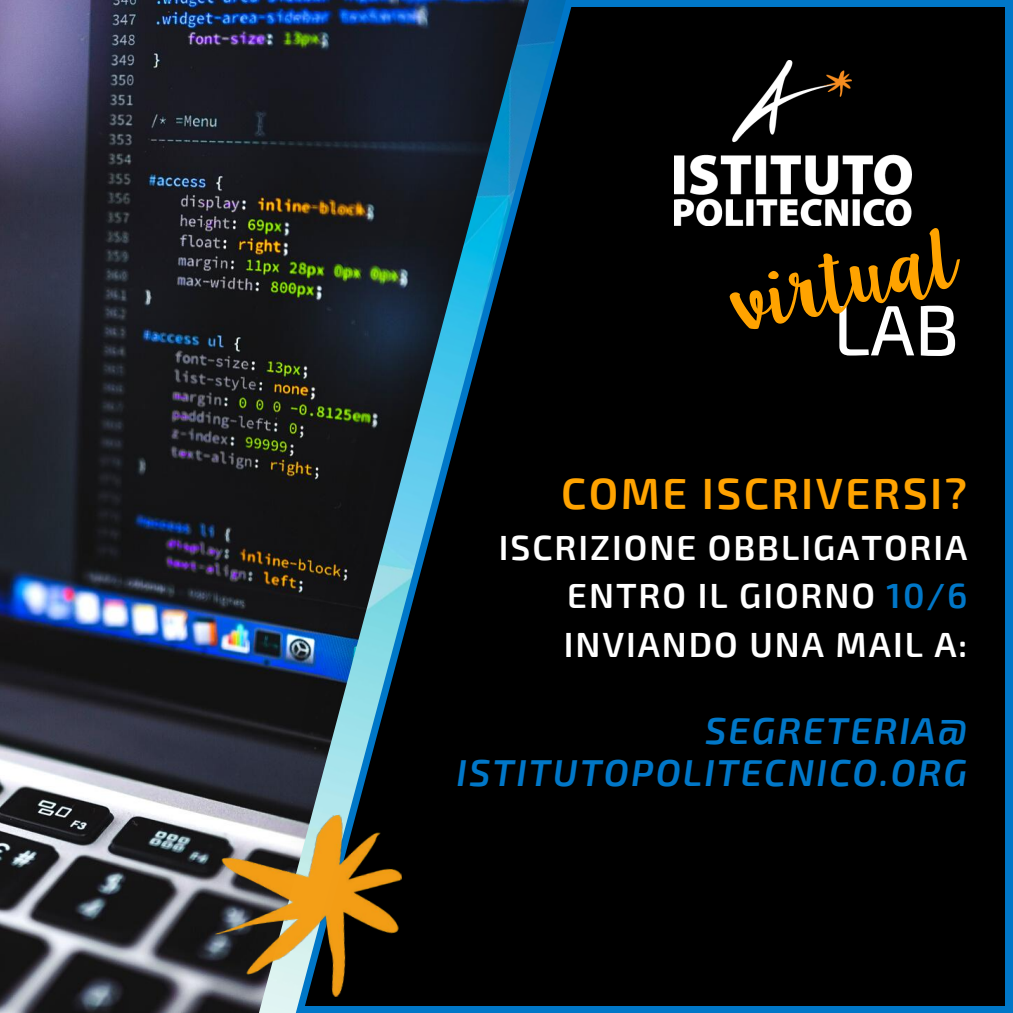
<style>
.page{position:relative;width:1013px;height:1013px;background:#fff}
.page>*{position:absolute;margin:0;border:0;box-sizing:border-box;transform-origin:0 0}
.t1{font:71.25px "Lilly Belle";color:#ffa300}
.t2{font:500 71.25px "Exo 2";color:#fff}
.t3{font:600 43.75px "Exo 2";letter-spacing:.055em;color:#ffa300}
.t4{font:italic 600 37.5px/41.2px "Exo 2";letter-spacing:.055em;color:#0077c8;text-align:right}
.t5{font:600 35px/48.6px "Exo 2";letter-spacing:.055em;color:#fff;text-align:justify}
.s1{color:#0077c8}
</style>
<div class="page">
<img style="left:0;top:0;width:86px;height:1012px">
<img style="left:86px;top:0;width:161px;height:1012px">
<div style="left:247px;top:0;width:758px;height:1012px;background:#000"></div>
<div style="left:1005px;top:0;width:7px;height:1012px;background:#0077c8"></div>
<div style="left:554px;top:0;width:458px;height:7px;background:#0077c8"></div>
<div style="left:303px;top:1005px;width:709px;height:7px;background:#0077c8"></div>
<div style="left:566px;top:7px;width:86px;height:999px;background:#000"></div>
<img style="left:259px;top:0;width:307px;height:1012px">
<img style="left:202px;top:808px;width:213px;height:202px">
<img style="left:674px;top:60px;width:237px;height:165px">
<h1 class="t1" style="left:724px;top:251px;width:228px;rotate:-13deg">virtual</h1>
<h1 class="t2" style="left:833px;top:284px;width:127px">LAB</h1>
<p class="t3" style="left:561px;top:464px;width:407px">COME ISCRIVERSI?</p>
<p class="t5" style="left:563px;top:521px;width:405px;text-indent:-65px">ISCRIZIONE OBBLIGATORIA ENTRO IL GIORNO <span class="s1">10/6<br></span>INVIANDO UNA MAIL A:</p>
<p class="t4" style="left:456px;top:708px;width:512px">SEGRETERIA@<br>ISTITUTOPOLITECNICO.ORG</p>
</div>
